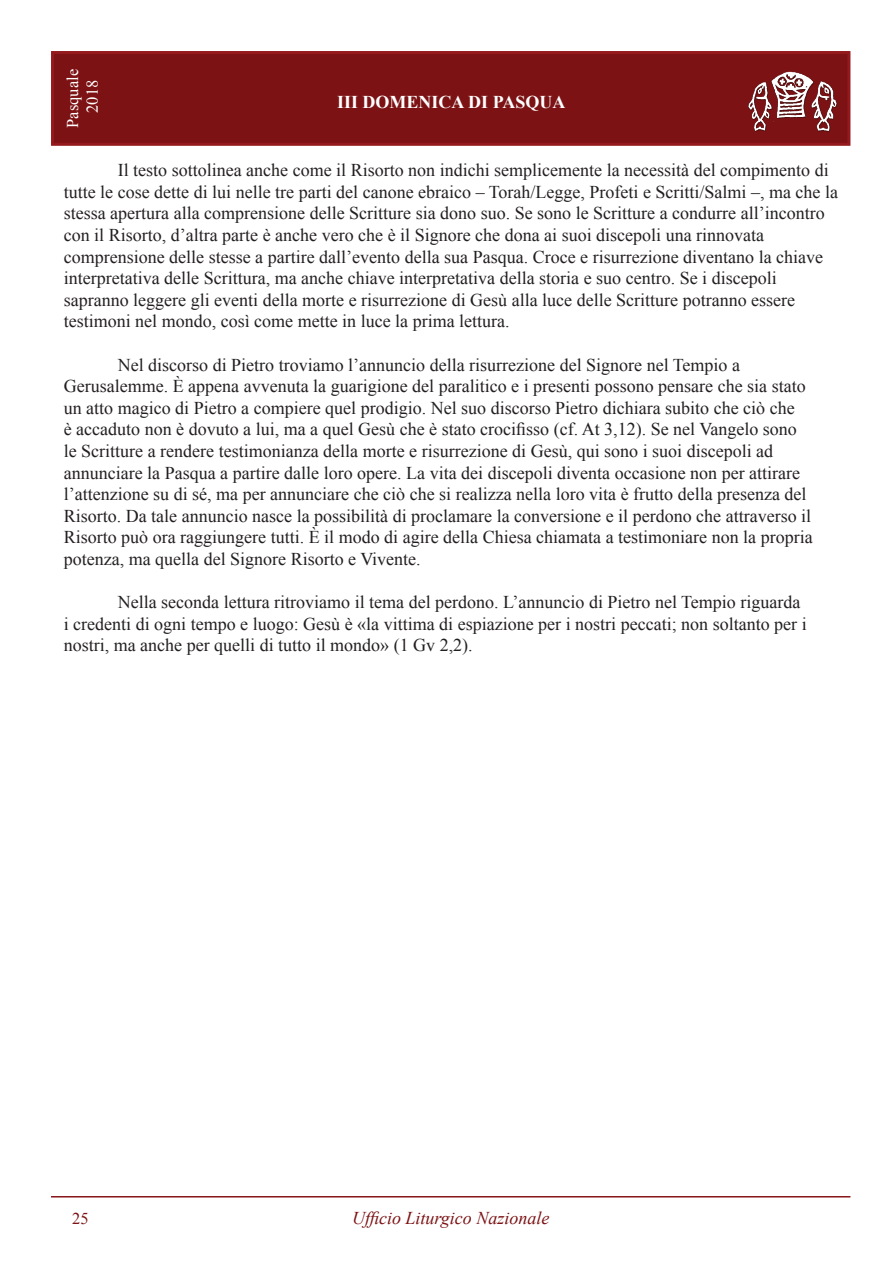
<style>
.page{position:relative;width:893px;height:1263px;background:#fff}
.page>*{position:absolute;margin:0;border:0;box-sizing:border-box;transform-origin:0 0}
.t1{font:18px/21.6px "Times New Roman";color:#231f20}
.t2{font:italic 18px "Times New Roman";color:#7c1214}
.t3{font:700 18px "Times New Roman";color:#fff}
.t4{font:16.5px/19.8px "Times New Roman";color:#fff;text-align:center}
.t5{font:16.5px "Times New Roman";color:#7c1214}
</style>
<div class="page">
<div style="left:51px;top:51px;width:799px;height:95px;background:#7c1214;border:3px solid #93191c"></div>
<hr style="left:51px;top:1196px;width:799px;height:1px;background:#871518">
<img style="left:748px;top:71px;width:90px;height:61px">
<p class="t4" style="left:62px;top:128px;width:60px;rotate:-90deg">Pasquale<br>2018</p>
<p class="t3" style="left:337px;top:90px;width:230px">III DOMENICA DI PASQUA</p>
<p class="t1" style="left:64px;top:159px;width:776px;text-indent:54px">Il testo sottolinea anche come il Risorto non indichi semplicemente la necessità del compimento di tutte le cose dette di lui nelle tre parti del canone ebraico – Torah/Legge, Profeti e Scritti/Salmi –, ma che la stessa apertura alla comprensione delle Scritture sia dono suo. Se sono le Scritture a condurre all’incontro con il Risorto, d’altra parte è anche vero che è il Signore che dona ai suoi discepoli una rinnovata comprensione delle stesse a partire dall’evento della sua Pasqua. Croce e risurrezione diventano la chiave interpretativa delle Scrittura, ma anche chiave interpretativa della storia e suo centro. Se i discepoli sapranno leggere gli eventi della morte e risurrezione di Gesù alla luce delle Scritture potranno essere testimoni nel mondo, così come mette in luce la prima lettura.</p>
<p class="t1" style="left:64px;top:353px;width:750px;text-indent:54px">Nel discorso di Pietro troviamo l’annuncio della risurrezione del Signore nel Tempio a Gerusalemme. È appena avvenuta la guarigione del paralitico e i presenti possono pensare che sia stato un atto magico di Pietro a compiere quel prodigio. Nel suo discorso Pietro dichiara subito che ciò che<br>è accaduto non è dovuto a lui, ma a quel Gesù che è stato crocifisso (cf. At 3,12). Se nel Vangelo sono le Scritture a rendere testimonianza della morte e risurrezione di Gesù, qui sono i suoi discepoli ad annunciare la Pasqua a partire dalle loro opere. La vita dei discepoli diventa occasione non per attirare l’attenzione su di sé, ma per annunciare che ciò che si realizza nella loro vita è frutto della presenza del Risorto. Da tale annuncio nasce la possibilità di proclamare la conversione e il perdono che attraverso il Risorto può ora raggiungere tutti. È il modo di agire della Chiesa chiamata a testimoniare non la propria potenza, ma quella del Signore Risorto e Vivente.</p>
<p class="t1" style="left:64px;top:591px;width:744px;text-indent:54px">Nella seconda lettura ritroviamo il tema del perdono. L’annuncio di Pietro nel Tempio riguarda i credenti di ogni tempo e luogo: Gesù è «la vittima di espiazione per i nostri peccati; non soltanto per i nostri, ma anche per quelli di tutto il mondo» (1 Gv 2,2).</p>
<p class="t5" style="left:72px;top:1207px;width:18px">25</p>
<p class="t2" style="left:352px;top:1206px;width:199px">Ufficio Liturgico Nazionale</p>
</div>
